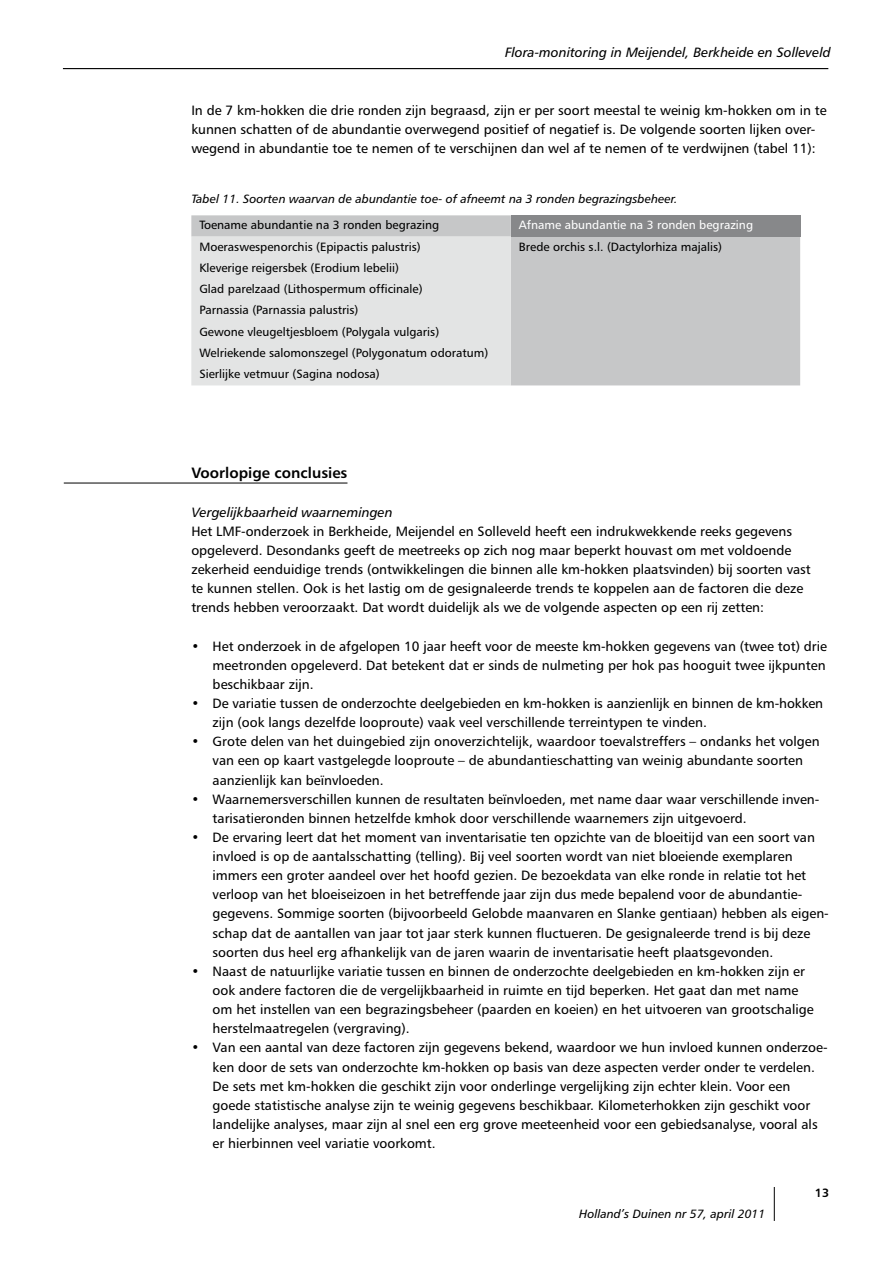
<style>
.page{position:relative;width:893px;height:1263px;background:#fff}
.page>*{position:absolute;margin:0;border:0;box-sizing:border-box;transform-origin:0 0}
.t1{font:15px "Humanist 777 BT Bold B";color:#000}
.t2{font:13.5px/19.2px "Humanist 777 BT Roman B";color:#000}
.t3{font:13.5px "Humanist 777 BT Italic B";color:#000}
.t4{font:12px/21.3px "Humanist 777 BT Roman B";color:#000}
.t5{font:12px "Humanist 777 BT Italic B";color:#000}
.t6{font:12px "Humanist 777 BT Roman B";color:#fff}
.t7{font:12px "Humanist 777 BT Bold B";color:#000}
</style>
<div class="page">
<hr style="left:63px;top:68px;width:765px;height:1px;background:#000">
<hr style="left:774px;top:1187px;width:1px;height:34px;background:#000">
<hr style="left:64px;top:483px;width:283px;height:1px;background:#000">
<div style="left:191px;top:215px;width:609px;height:170px;background:#c6c7c8"></div>
<div style="left:511px;top:215px;width:289px;height:22px;background:#87888a"></div>
<div style="left:191px;top:237px;width:320px;height:148px;background:#e3e4e4"></div>
<p class="t3" style="left:505px;top:44px;width:327px">Flora-monitoring in Meijendel, Berkheide en Solleveld</p>
<p class="t2" style="left:191px;top:100px;width:637px">In de 7 km-hokken die drie ronden zijn begraasd, zijn er per soort meestal te weinig km-hokken om in te kunnen schatten of de abundantie overwegend positief of negatief is. De volgende soorten lijken over&shy;wegend in abundantie toe te nemen of te verschijnen dan wel af te nemen of te verdwijnen (tabel 11):</p>
<p class="t5" style="left:191px;top:192px;width:488px">Tabel 11. Soorten waarvan de abundantie toe- of afneemt na 3 ronden begrazingsbeheer.</p>
<p class="t4" style="left:199px;top:214px;width:241px">Toename abundantie na 3 ronden begrazing</p>
<p class="t6" style="left:519px;top:218px;width:236px">Afname abundantie na 3 ronden begrazing</p>
<p class="t4" style="left:199px;top:235px;width:223px">Moeraswespenorchis (Epipactis palustris)</p>
<p class="t4" style="left:519px;top:235px;width:205px">Brede orchis s.l. (Dactylorhiza majalis)</p>
<p class="t4" style="left:199px;top:257px;width:290px">Kleverige reigersbek (Erodium lebelii)<br>Glad parelzaad (Lithospermum officinale)<br>Parnassia (Parnassia palustris)<br>Gewone vleugeltjesbloem (Polygala vulgaris)<br>Welriekende salomonszegel (Polygonatum odoratum)<br>Sierlijke vetmuur (Sagina nodosa)</p>
<p class="t1" style="left:191px;top:464px;width:158px">Voorlopige conclusies</p>
<p class="t3" style="left:191px;top:503px;width:203px">Vergelijkbaarheid waarnemingen</p>
<p class="t2" style="left:191px;top:521px;width:621px">Het LMF-onderzoek in Berkheide, Meijendel en Solleveld heeft een indrukwekkende reeks gegevens opgeleverd. Desondanks geeft de meetreeks op zich nog maar beperkt houvast om met voldoende zekerheid eenduidige trends (ontwikkelingen die binnen alle km-hokken plaatsvinden) bij soorten vast te kunnen stellen. Ook is het lastig om de gesignaleerde trends te koppelen aan de factoren die deze trends hebben veroorzaakt. Dat wordt duidelijk als we de volgende aspecten op een rij zetten:</p>
<p class="t2" style="left:213px;top:636px;width:616px;text-align:justify;text-indent:-21px">• Het onderzoek in de afgelopen 10 jaar heeft voor de meeste km-hokken gegevens van (twee tot) drie meetronden opgeleverd. Dat betekent dat er sinds de nulmeting per hok pas hooguit twee ijkpunten beschikbaar zijn.</p>
<p class="t2" style="left:213px;top:693px;width:612px;text-indent:-21px">• De variatie tussen de onderzochte deelgebieden en km-hokken is aanzienlijk en binnen de km-hokken zijn (ook langs dezelfde looproute) vaak veel verschillende terreintypen te vinden.</p>
<p class="t2" style="left:213px;top:732px;width:609px;text-indent:-21px">• Grote delen van het duingebied zijn onoverzichtelijk, waardoor toevalstreffers – ondanks het volgen van een op kaart vastgelegde looproute – de abundantieschatting van weinig abundante soorten aanzienlijk kan beïnvloeden.</p>
<p class="t2" style="left:213px;top:789px;width:608px;text-indent:-21px">• Waarnemersverschillen kunnen de resultaten beïnvloeden, met name daar waar verschillende inven&shy;tarisatieronden binnen hetzelfde kmhok door verschillende waarnemers zijn uitgevoerd.</p>
<p class="t2" style="left:213px;top:827px;width:618px;text-indent:-21px">• De ervaring leert dat het moment van inventarisatie ten opzichte van de bloeitijd van een soort van invloed is op de aantalsschatting (telling). Bij veel soorten wordt van niet bloeiende exemplaren immers een groter aandeel over het hoofd gezien. De bezoekdata van elke ronde in relatie tot het verloop van het bloeiseizoen in het betreffende jaar zijn dus mede bepalend voor de abundantie&shy;gegevens. Sommige soorten (bijvoorbeeld Gelobde maanvaren en Slanke gentiaan) hebben als eigen&shy;schap dat de aantallen van jaar tot jaar sterk kunnen fluctueren. De gesignaleerde trend is bij deze soorten dus heel erg afhankelijk van de jaren waarin de inventarisatie heeft plaatsgevonden.</p>
<p class="t2" style="left:213px;top:961px;width:603px;text-indent:-21px">• Naast de natuurlijke variatie tussen en binnen de onderzochte deelgebieden en km-hokken zijn er ook andere factoren die de vergelijkbaarheid in ruimte en tijd beperken. Het gaat dan met name om het instellen van een begrazingsbeheer (paarden en koeien) en het uitvoeren van grootschalige herstelmaatregelen (vergraving).</p>
<p class="t2" style="left:213px;top:1038px;width:617px;text-indent:-21px">• Van een aantal van deze factoren zijn gegevens bekend, waardoor we hun invloed kunnen onderzoe&shy;ken door de sets van onderzochte km-hokken op basis van deze aspecten verder onder te verdelen.<br>De sets met km-hokken die geschikt zijn voor onderlinge vergelijking zijn echter klein. Voor een goede statistische analyse zijn te weinig gegevens beschikbaar. Kilometerhokken zijn geschikt voor landelijke analyses, maar zijn al snel een erg grove meeteenheid voor een gebiedsanalyse, vooral als er hierbinnen veel variatie voorkomt.</p>
<p class="t5" style="left:579px;top:1206px;width:188px">Holland’s Duinen nr 57, april 2011</p>
<p class="t7" style="left:815px;top:1185px;width:16px">13</p>
</div>
